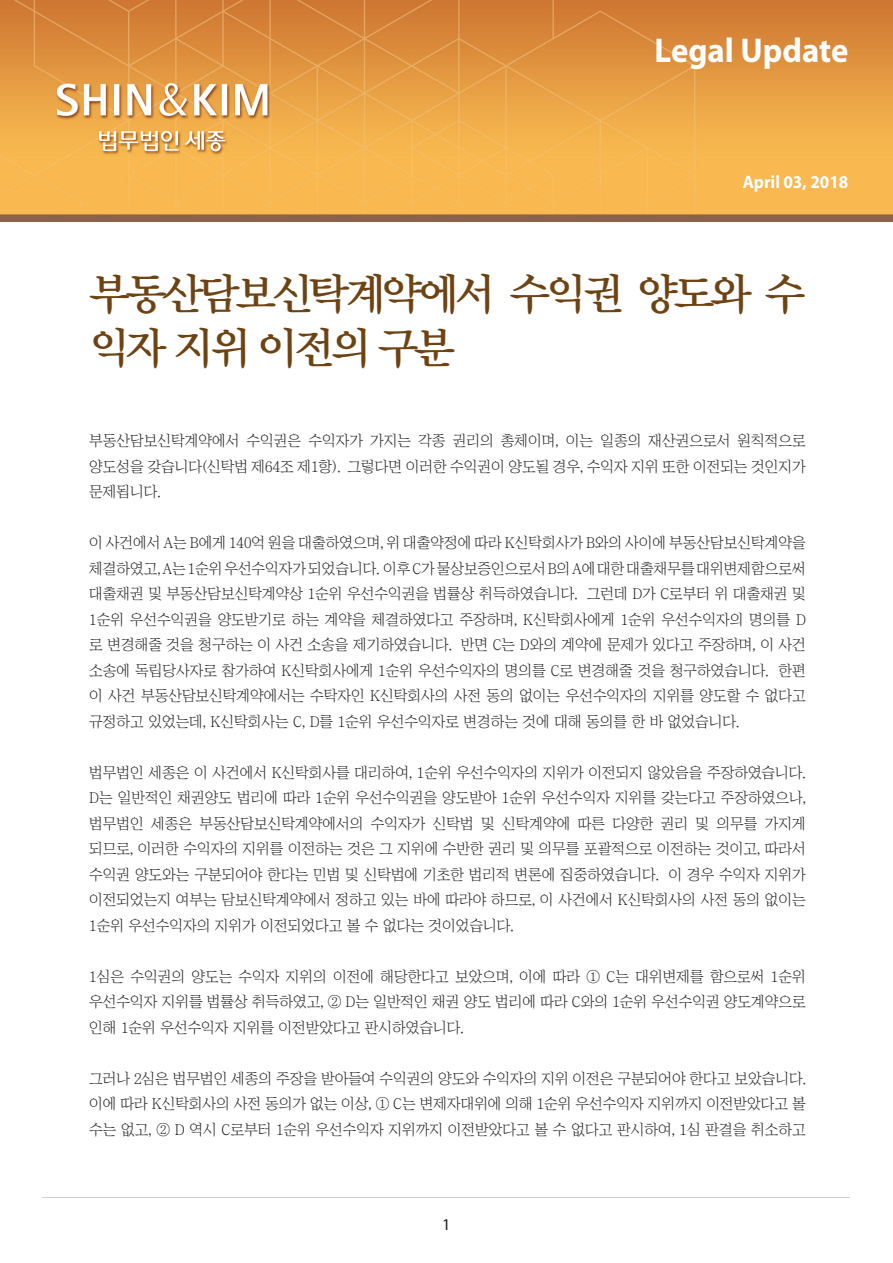
<style>
.page{position:relative;width:893px;height:1263px;background:#fff}
.page>*{position:absolute;margin:0;border:0;box-sizing:border-box;transform-origin:0 0}
.t1{font:43.5px/54px "YDIY Mj O340";letter-spacing:-.1em;color:#6d4313}
.t2{font:700 34.5px "Myriad Pro";color:#fff;scale:.95 1}
.t3{font:700 18px "Myriad Pro";color:#fff;scale:.95 1}
.t4{font:16.5px "Myriad Pro";color:#231f20}
.t5{font:15px/25.5px "Chosunilbo NM";color:#231f20;text-align:justify}
</style>
<div class="page">
<img style="left:1px;top:0;width:892px;height:221px">
<hr style="left:43px;top:1197px;width:807px;height:1px;background:#d2d2d2">
<h2 class="t2" style="left:655px;top:28px;width:205px">Legal Update</h2>
<p class="t3" style="left:743px;top:170px;width:113px">April 03, 2018</p>
<p class="t1" style="left:89px;top:268px;width:718px">부동산담보신탁계약에서 수익권 양도와 수 익자 지위 이전의 구분</p>
<p class="t5" style="left:89px;top:428px;width:718px">부동산담보신탁계약에서 수익권은 수익자가 가지는 각종 권리의 총체이며, 이는 일종의 재산권으로서 원칙적으로 양도성을 갖습니다(신탁법 제64조 제1항). 그렇다면 이러한 수익권이 양도될 경우, 수익자 지위 또한 이전되는 것인지가 문제됩니다.</p>
<p class="t5" style="left:89px;top:530px;width:718px">이 사건에서 A는 B에게 140억 원을 대출하였으며, 위 대출약정에 따라 K신탁회사가 B와의 사이에 부동산담보신탁계약을 체결하였고, A는 1순위 우선수익자가 되었습니다. 이후 C가 물상보증인으로서 B의 A에 대한 대출채무를 대위변제함으로써 대출채권 및 부동산담보신탁계약상 1순위 우선수익권을 법률상 취득하였습니다. 그런데 D가 C로부터 위 대출채권 및 1순위 우선수익권을 양도받기로 하는 계약을 체결하였다고 주장하며, K신탁회사에게 1순위 우선수익자의 명의를 D 로 변경해줄 것을 청구하는 이 사건 소송을 제기하였습니다. 반면 C는 D와의 계약에 문제가 있다고 주장하며, 이 사건 소송에 독립당사자로 참가하여 K신탁회사에게 1순위 우선수익자의 명의를 C로 변경해줄 것을 청구하였습니다. 한편 이 사건 부동산담보신탁계약에서는 수탁자인 K신탁회사의 사전 동의 없이는 우선수익자의 지위를 양도할 수 없다고 규정하고 있었는데, K신탁회사는 C, D를 1순위 우선수익자로 변경하는 것에 대해 동의를 한 바 없었습니다.</p>
<p class="t5" style="left:89px;top:759px;width:718px">법무법인 세종은 이 사건에서 K신탁회사를 대리하여, 1순위 우선수익자의 지위가 이전되지 않았음을 주장하였습니다.<br>D는 일반적인 채권양도 법리에 따라 1순위 우선수익권을 양도받아 1순위 우선수익자 지위를 갖는다고 주장하였으나, 법무법인 세종은 부동산담보신탁계약에서의 수익자가 신탁법 및 신탁계약에 따른 다양한 권리 및 의무를 가지게 되므로, 이러한 수익자의 지위를 이전하는 것은 그 지위에 수반한 권리 및 의무를 포괄적으로 이전하는 것이고, 따라서 수익권 양도와는 구분되어야 한다는 민법 및 신탁법에 기초한 법리적 변론에 집중하였습니다. 이 경우 수익자 지위가 이전되었는지 여부는 담보신탁계약에서 정하고 있는 바에 따라야 하므로, 이 사건에서 K신탁회사의 사전 동의 없이는 1순위 우선수익자의 지위가 이전되었다고 볼 수 없다는 것이었습니다.</p>
<p class="t5" style="left:89px;top:963px;width:718px">1심은 수익권의 양도는 수익자 지위의 이전에 해당한다고 보았으며, 이에 따라 ① C는 대위변제를 함으로써 1순위 우선수익자 지위를 법률상 취득하였고, ② D는 일반적인 채권 양도 법리에 따라 C와의 1순위 우선수익권 양도계약으로 인해 1순위 우선수익자 지위를 이전받았다고 판시하였습니다.</p>
<p class="t5" style="left:89px;top:1065px;width:718px">그러나 2심은 법무법인 세종의 주장을 받아들여 수익권의 양도와 수익자의 지위 이전은 구분되어야 한다고 보았습니다. 이에 따라 K신탁회사의 사전 동의가 없는 이상, ① C는 변제자대위에 의해 1순위 우선수익자 지위까지 이전받았다고 볼 수는 없고, ② D 역시 C로부터 1순위 우선수익자 지위까지 이전받았다고 볼 수 없다고 판시하여, 1심 판결을 취소하고</p>
<p class="t4" style="left:442px;top:1214px;width:10px">1</p>
</div>
